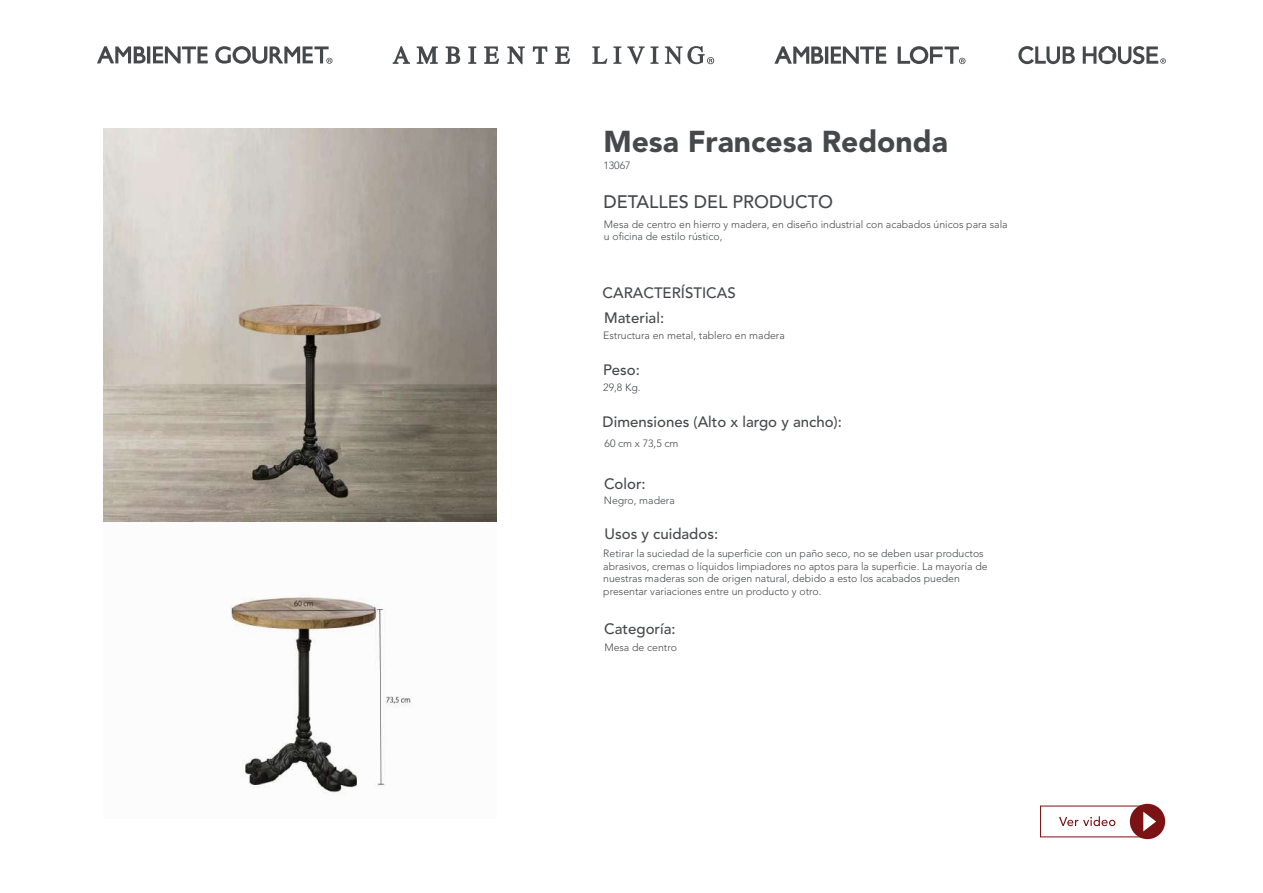
<style>
.page{position:relative;width:1263px;height:893px;background:#fff}
.page>*{position:absolute;margin:0;border:0;box-sizing:border-box;transform-origin:0 0}
.t1{font:900 30px "Avenir LT Std";color:#46494b}
.t2{font:500 18px "Avenir LT Std";color:#46494b}
.t3{font:500 15px "Avenir LT Std";color:#46494b}
.t4{font:300 10.5px/12.6px "Avenir LT Std";color:#46494b}
</style>
<div class="page">
<img style="left:104px;top:521px;width:393px;height:273px">
<img style="left:104px;top:128px;width:393px;height:393px">
<svg style="left:97px;top:46px;width:49px;height:17px"></svg>
<hr style="left:147px;top:46px;width:3px;height:18px;background:#46494b">
<svg style="left:153px;top:46px;width:55px;height:17px"></svg>
<svg style="left:215px;top:46px;width:117px;height:18px"></svg>
<svg style="left:592px;top:46px;width:15px;height:18px"></svg>
<svg style="left:613px;top:46px;width:8px;height:18px"></svg>
<svg style="left:627px;top:46px;width:31px;height:18px"></svg>
<svg style="left:468px;top:46px;width:8px;height:18px"></svg>
<svg style="left:446px;top:46px;width:14px;height:18px"></svg>
<svg style="left:555px;top:46px;width:15px;height:18px"></svg>
<svg style="left:417px;top:46px;width:21px;height:18px"></svg>
<svg style="left:393px;top:46px;width:17px;height:18px"></svg>
<svg style="left:484px;top:46px;width:15px;height:18px"></svg>
<svg style="left:533px;top:46px;width:14px;height:18px"></svg>
<svg style="left:507px;top:46px;width:18px;height:18px"></svg>
<svg style="left:665px;top:46px;width:49px;height:18px"></svg>
<svg style="left:774px;top:46px;width:49px;height:18px"></svg>
<hr style="left:825px;top:47px;width:3px;height:17px;background:#46494b">
<svg style="left:831px;top:46px;width:55px;height:18px"></svg>
<svg style="left:898px;top:46px;width:67px;height:18px"></svg>
<svg style="left:1018px;top:46px;width:57px;height:18px"></svg>
<svg style="left:1083px;top:46px;width:83px;height:18px"></svg>
<svg style="left:1059px;top:816px;width:56px;height:10px"></svg>
<div style="left:1130px;top:804px;width:35px;height:35px;background:#7b1214;border-radius:50%"></div>
<svg style="left:1143px;top:812px;width:13px;height:19px"></svg>
<h1 class="t1" style="left:603px;top:123px;width:346px">Mesa Francesa Redonda</h1>
<p class="t4" style="left:603px;top:159px;width:29px">13067</p>
<h2 class="t2" style="left:603px;top:191px;width:231px">DETALLES DEL PRODUCTO</h2>
<p class="t4" style="left:604px;top:218px;width:405px">Mesa de centro en hierro y madera, en diseño industrial con acabados únicos para sala u oficina de estilo rústico,</p>
<h3 class="t3" style="left:603px;top:285px;width:135px">CARACTERÍSTICAS</h3>
<h3 class="t3" style="left:604px;top:309px;width:61px">Material:</h3>
<p class="t4" style="left:603px;top:329px;width:183px">Estructura en metal, tablero en madera</p>
<h3 class="t3" style="left:603px;top:361px;width:38px">Peso:</h3>
<p class="t4" style="left:603px;top:382px;width:39px">29,8 Kg.</p>
<h3 class="t3" style="left:603px;top:413px;width:241px">Dimensiones (Alto x largo y ancho):</h3>
<p class="t4" style="left:604px;top:437px;width:75px">60 cm x 73,5 cm</p>
<h3 class="t3" style="left:604px;top:475px;width:43px">Color:</h3>
<p class="t4" style="left:604px;top:494px;width:73px">Negro, madera</p>
<h3 class="t3" style="left:604px;top:526px;width:115px">Usos y cuidados:</h3>
<p class="t4" style="left:603px;top:547px;width:386px">Retirar la suciedad de la superficie con un paño seco, no se deben usar productos abrasivos, cremas o líquidos limpiadores no aptos para la superficie. La mayoría de nuestras maderas son de origen natural, debido a esto los acabados pueden presentar variaciones entre un producto y otro.</p>
<h3 class="t3" style="left:604px;top:620px;width:73px">Categoría:</h3>
<p class="t4" style="left:604px;top:641px;width:74px">Mesa de centro</p>
</div>
